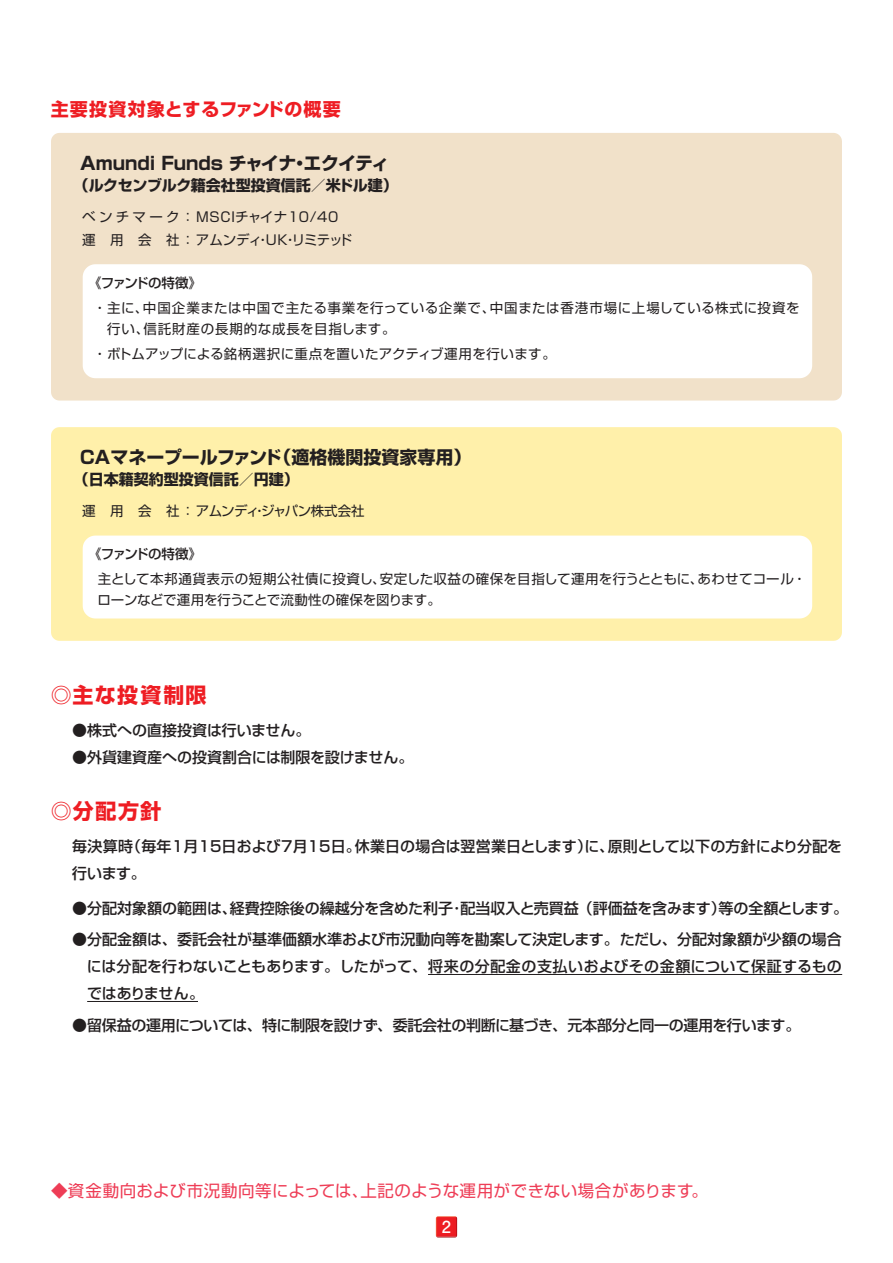
<style>
.page{position:relative;width:893px;height:1263px;background:#fff}
.page>*{position:absolute;margin:0;border:0;box-sizing:border-box;transform-origin:0 0}
.t1{font:700 21px "Shin Go Pro";letter-spacing:.07em;color:#ee1d23}
.t2{font:700 18px "Shin Go Pro";color:#231f20}
.t3{font:700 18px "Shin Go Pro";letter-spacing:.05em;color:#ee1d23}
.t4{font:16.5px "Shin Go Pro";letter-spacing:.02em;color:#ee3d56}
.t5{font:700 16.5px "Futo Go B101 Pro";color:#fff}
.t6{font:500 15px/27px "Shin Go Pro";color:#231f20}
.t7{font:500 15px "Shin Go Pro";letter-spacing:-.025em;color:#231f20}
.t8{font:700 15px "Shin Go Pro";letter-spacing:-.02em;color:#231f20}
.t9{font:700 15px "Shin Go Pro";color:#231f20}
.t10{font:13.5px/21px "Shin Go Pro";letter-spacing:.01em;color:#231f20}
.t11{font:13.5px/22.8px "Shin Go Pro";letter-spacing:.03em;color:#231f20}
.t12{font:13.5px/21px "Shin Go Pro";letter-spacing:.05em;color:#231f20}
.t13{font:13.5px "Shin Go Pro";letter-spacing:-.05em;color:#231f20}
.t14{font:500 13.5px "Shin Go Pro";letter-spacing:-.075em;color:#231f20}
</style>
<div class="page">
<svg style="left:437px;top:1237px;width:19px;height:1px"></svg>
<img style="left:436px;top:1216px;width:21px;height:21px">
<div style="left:51px;top:133px;width:791px;height:268px;background:#f1e1c9"></div>
<svg style="left:83px;top:264px;width:729px;height:114px"></svg>
<hr style="left:428px;top:974px;width:414px;height:1px;background:#231f20">
<hr style="left:87px;top:1001px;width:111px;height:1px;background:#231f20">
<div style="left:51px;top:427px;width:791px;height:214px;background:#fff0aa"></div>
<svg style="left:83px;top:536px;width:729px;height:82px"></svg>
<p class="t3" style="left:51px;top:95px;width:291px">主要投資対象とするファンドの概要</p>
<p class="t2" style="left:80px;top:149px;width:310px">Amundi Funds チャイナ・エクイティ</p>
<p class="t8" style="left:74px;top:173px;width:326px">（ルクセンブルク籍会社型投資信託／米ドル建）</p>
<p class="t11" style="left:82px;top:204px;width:272px">ベンチマーク：MSCIチャイナ10/40運 用 会 社：アムンディ・UK・リミテッド</p>
<p class="t14" style="left:88px;top:272px;width:116px">《ファンドの特徴》</p>
<p class="t12" style="left:107px;top:296px;width:694px;text-indent:-14px">・ 主に、中国企業または中国で主たる事業を行っている企業で、中国または香港市場に上場している株式に投資を行い、信託財産の長期的な成長を目指します。</p>
<p class="t11" style="left:93px;top:341px;width:464px">・ ボトムアップによる銘柄選択に重点を置いたアクティブ運用を行います。</p>
<p class="t2" style="left:78px;top:443px;width:394px">ＣＡマネープールファンド（適格機関投資家専用）</p>
<p class="t9" style="left:74px;top:468px;width:227px">（日本籍契約型投資信託／円建）</p>
<p class="t13" style="left:82px;top:500px;width:284px">運 用 会 社：アムンディ・ジャパン株式会社</p>
<p class="t14" style="left:88px;top:543px;width:116px">《ファンドの特徴》</p>
<p class="t10" style="left:97px;top:567px;width:710px">主として本邦通貨表示の短期公社債に投資し、安定した収益の確保を目指して運用を行うとともに、あわせてコール・ローンなどで運用を行うことで流動性の確保を図ります。</p>
<h1 class="t1" style="left:51px;top:678px;width:157px">◎主な投資制限</h1>
<p class="t6" style="left:72px;top:715px;width:240px">●株式への直接投資は行いません。</p>
<p class="t6" style="left:72px;top:742px;width:343px">●外貨建資産への投資割合には制限を設けません。</p>
<h1 class="t1" style="left:51px;top:794px;width:112px">◎分配方針</h1>
<p class="t6" style="left:72px;top:830px;width:771px">毎決算時（毎年1月15日および7月15日。休業日の場合は翌営業日とします）に、原則として以下の方針により分配を行います。</p>
<p class="t6" style="left:72px;top:893px;width:777px">●分配対象額の範囲は、経費控除後の繰越分を含めた利子･配当収入と売買益（評価益を含みます）等の全額とします。</p>
<p class="t6" style="left:87px;top:924px;width:757px;text-align:justify;text-indent:-14px">●分配金額は、委託会社が基準価額水準および市況動向等を勘案して決定します。ただし、分配対象額が少額の場合には分配を行わないこともあります。したがって、将来の分配金の支払いおよびその金額について保証するものではありません。</p>
<p class="t7" style="left:72px;top:1012px;width:730px">●留保益の運用については、特に制限を設けず、委託会社の判断に基づき、元本部分と同一の運用を行います。</p>
<p class="t4" style="left:51px;top:1177px;width:659px">◆資金動向および市況動向等によっては、上記のような運用ができない場合があります。</p>
<p class="t5" style="left:442px;top:1214px;width:11px">2</p>
</div>
